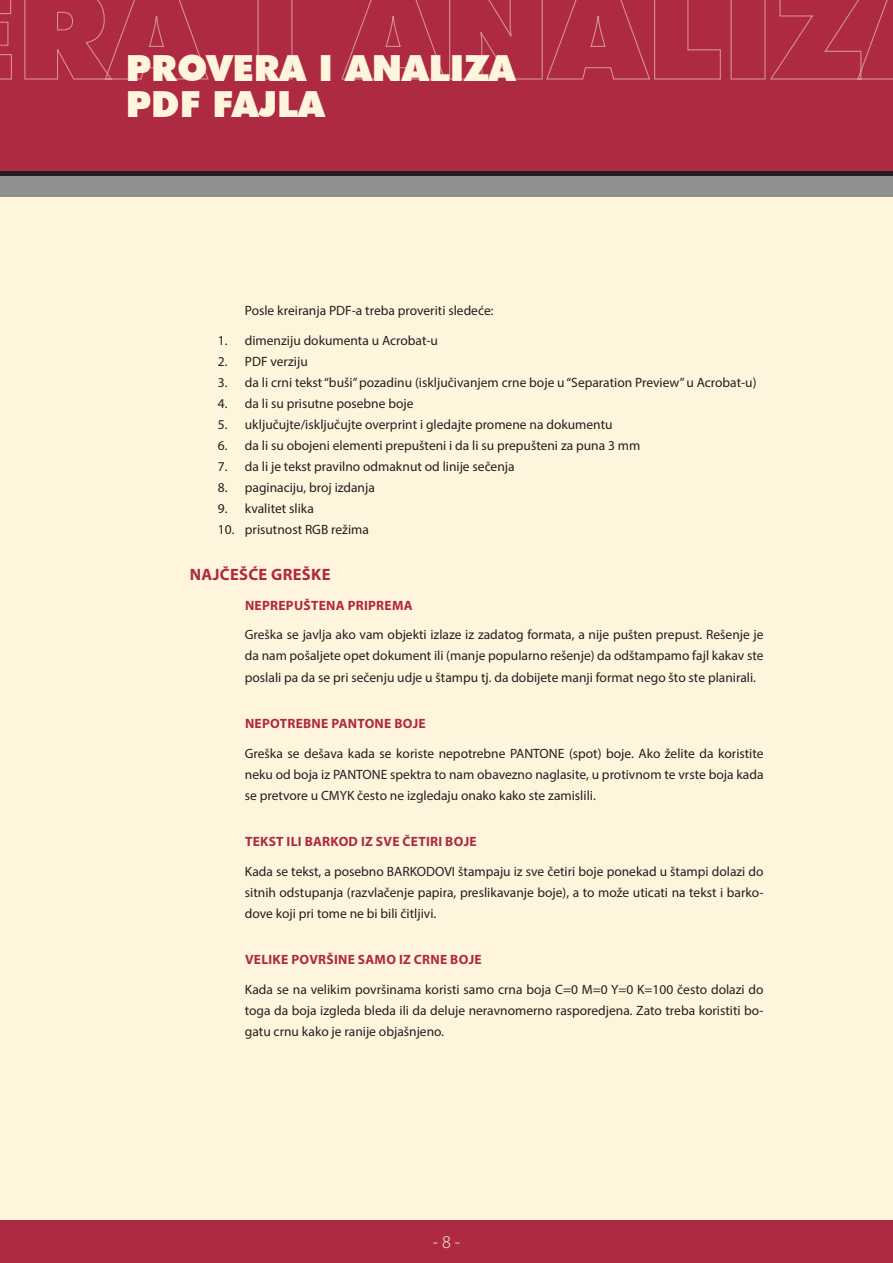
<style>
.page{position:relative;width:893px;height:1263px;background:#fef5dc}
.page>*{position:absolute;margin:0;border:0;box-sizing:border-box;transform-origin:0 0}
.t1{font:900 36px/36px "Futura BT";color:#fef5dc}
.t2{font:300 18px "Myriad Pro";color:#fef5dc}
.t3{font:700 16.5px "Myriad Pro";letter-spacing:.02em;color:#ae2a42}
.t4{font:13.5px/21px "Myriad Pro";color:#231f20;text-align:justify}
.t5{font:700 13.5px "Myriad Pro";letter-spacing:.02em;color:#ae2a42}
</style>
<div class="page">
<div style="left:0;top:1220px;width:893px;height:43px;background:#ae2a42"></div>
<div style="left:0;top:0;width:893px;height:181px;background:#ae2a42"></div>
<svg style="left:0;top:0;width:893px;height:80px"></svg>
<div style="left:0;top:176px;width:893px;height:21px;background:#8e8f8f"></div>
<div style="left:0;top:171px;width:893px;height:5px;background:#231f20"></div>
<h1 class="t1" style="left:126px;top:50px;width:391px">PROVERA I ANALIZA<br>PDF FAJLA</h1>
<p class="t4" style="left:245px;top:300px;width:250px">Posle kreiranja PDF-a treba proveriti sledeće:</p>
<p class="t4" style="left:218px;top:330px;width:222px">1. dimenziju dokumenta u Acrobat-u</p>
<p class="t4" style="left:218px;top:351px;width:91px">2. PDF verziju</p>
<p class="t4" style="left:218px;top:372px;width:540px">3. da li crni tekst “buši” pozadinu (isključivanjem crne boje u “Separation Preview” u Acrobat-u)</p>
<p class="t4" style="left:218px;top:393px;width:197px">4. da li su prisutne posebne boje</p>
<p class="t4" style="left:218px;top:414px;width:396px">5. uključujte/isključujte overprint i gledajte promene na dokumentu</p>
<p class="t4" style="left:218px;top:435px;width:424px">6. da li su obojeni elementi prepušteni i da li su prepušteni za puna 3 mm</p>
<p class="t4" style="left:218px;top:456px;width:298px">7. da li je tekst pravilno odmaknut od linije sečenja</p>
<p class="t4" style="left:218px;top:477px;width:159px">8. paginaciju, broj izdanja</p>
<p class="t4" style="left:218px;top:498px;width:98px">9. kvalitet slika</p>
<p class="t4" style="left:218px;top:519px;width:153px">10. prisutnost RGB režima</p>
<p class="t3" style="left:190px;top:564px;width:142px">NAJČEŠĆE GREŠKE</p>
<p class="t5" style="left:245px;top:597px;width:169px">NEPREPUŠTENA PRIPREMA</p>
<p class="t4" style="left:245px;top:624px;width:520px">Greška se javlja ako vam objekti izlaze iz zadatog formata, a nije pušten prepust. Rešenje je da nam pošaljete opet dokument ili (manje popularno rešenje) da odštampamo fajl kakav ste poslali pa da se pri sečenju udje u štampu tj. da dobijete manji format nego što ste planirali.</p>
<p class="t5" style="left:245px;top:715px;width:182px">NEPOTREBNE PANTONE BOJE</p>
<p class="t4" style="left:245px;top:742px;width:520px">Greška se dešava kada se koriste nepotrebne PANTONE (spot) boje. Ako želite da koristite neku od boja iz PANTONE spektra to nam obavezno naglasite, u protivnom te vrste boja kada se pretvore u CMYK često ne izgledaju onako kako ste zamislili.</p>
<p class="t5" style="left:245px;top:833px;width:233px">TEKST ILI BARKOD IZ SVE ČETIRI BOJE</p>
<p class="t4" style="left:245px;top:860px;width:520px">Kada se tekst, a posebno BARKODOVI štampaju iz sve četiri boje ponekad u štampi dolazi do sitnih odstupanja (razvlačenje papira, preslikavanje boje), a to može uticati na tekst i barko&shy;dove koji pri tome ne bi bili čitljivi.</p>
<p class="t5" style="left:245px;top:951px;width:238px">VELIKE POVRŠINE SAMO IZ CRNE BOJE</p>
<p class="t4" style="left:245px;top:978px;width:520px">Kada se na velikim površinama koristi samo crna boja C=0 M=0 Y=0 K=100 često dolazi do toga da boja izgleda bleda ili da deluje neravnomerno rasporedjena. Zato treba koristiti bo&shy;gatu crnu kako je ranije objašnjeno.</p>
<h2 class="t2" style="left:433px;top:1231px;width:29px">- 8 -</h2>
</div>
